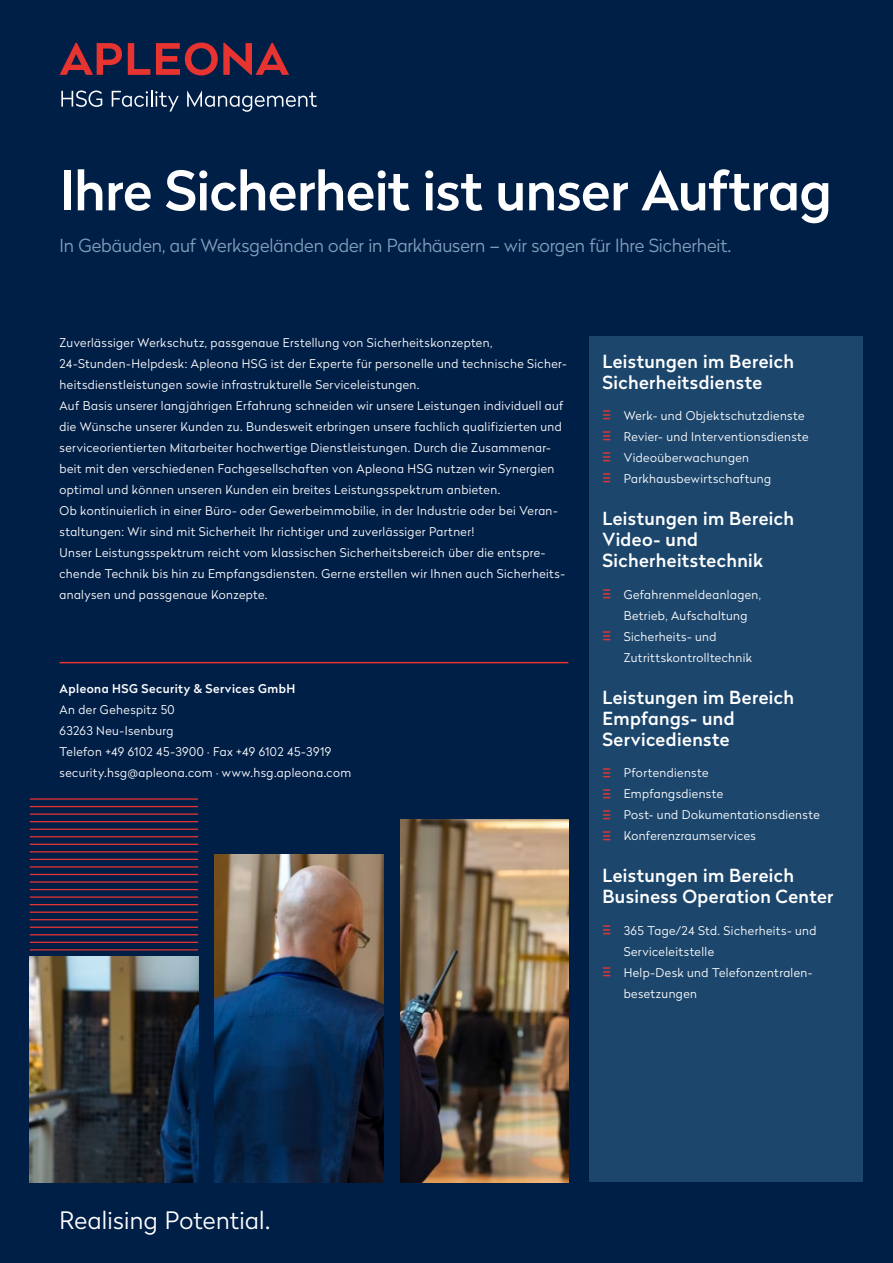
<style>
.page{position:relative;width:893px;height:1263px;background:#001f47}
.page>*{position:absolute;margin:0;border:0;box-sizing:border-box;transform-origin:0 0}
.t1{font:500 54px "Radikal";letter-spacing:-.01em;color:#fff}
.t2{font:300 24px "Radikal";letter-spacing:.01em;color:#fff}
.t3{font:500 18px/21px "Radikal";letter-spacing:.025em;color:#fff}
.t4{font:300 18px "Radikal";letter-spacing:-.005em;color:#829db9}
.t5{font:300 12px/21px "Radikal";letter-spacing:.035em;color:#fff}
.t6{font:500 12px "Radikal";letter-spacing:.04em;color:#fff}
.s1{font-family:"Arial Narrow";font-weight:400;font-size:18px;color:#e73431}
</style>
<div class="page">
<svg style="left:61px;top:91px;width:41px;height:16px"></svg>
<svg style="left:112px;top:90px;width:67px;height:22px"></svg>
<svg style="left:187px;top:91px;width:130px;height:21px"></svg>
<svg style="left:60px;top:43px;width:229px;height:32px"></svg>
<div style="left:590px;top:336px;width:273px;height:846px;background:#1c466c"></div>
<img style="left:30px;top:957px;width:168px;height:225px">
<img style="left:215px;top:855px;width:168px;height:327px">
<img style="left:400px;top:819px;width:168px;height:363px">
<hr style="left:30px;top:798px;width:168px;height:2px;background:#e73431">
<hr style="left:30px;top:889px;width:168px;height:1px;background:#e73431">
<hr style="left:30px;top:919px;width:168px;height:1px;background:#e73431">
<hr style="left:30px;top:844px;width:168px;height:1px;background:#e73431">
<hr style="left:30px;top:821px;width:168px;height:1px;background:#e73431">
<hr style="left:30px;top:911px;width:168px;height:2px;background:#e73431">
<hr style="left:30px;top:942px;width:168px;height:1px;background:#e73431">
<hr style="left:30px;top:866px;width:168px;height:1px;background:#e73431">
<hr style="left:30px;top:806px;width:168px;height:1px;background:#e73431">
<hr style="left:30px;top:896px;width:168px;height:2px;background:#e73431">
<hr style="left:30px;top:926px;width:168px;height:2px;background:#e73431">
<hr style="left:30px;top:851px;width:168px;height:1px;background:#e73431">
<hr style="left:30px;top:828px;width:168px;height:2px;background:#e73431">
<hr style="left:30px;top:949px;width:168px;height:1px;background:#e73431">
<hr style="left:30px;top:874px;width:168px;height:1px;background:#e73431">
<hr style="left:30px;top:813px;width:168px;height:2px;background:#e73431">
<hr style="left:30px;top:904px;width:168px;height:1px;background:#e73431">
<hr style="left:30px;top:934px;width:168px;height:1px;background:#e73431">
<hr style="left:30px;top:859px;width:168px;height:1px;background:#e73431">
<hr style="left:30px;top:836px;width:168px;height:1px;background:#e73431">
<hr style="left:30px;top:881px;width:168px;height:2px;background:#e73431">
<hr style="left:60px;top:662px;width:508px;height:1px;background:#e73431">
<h1 class="t1" style="left:60px;top:152px;width:774px">Ihre Sicherheit ist unser Auftrag</h1>
<h3 class="t4" style="left:60px;top:233px;width:673px">In Gebäuden, auf Werksgeländen oder in Parkhäusern – wir sorgen für Ihre Sicherheit.</h3>
<p class="t5" style="left:60px;top:331px;width:509px">Zuverlässiger Werkschutz, passgenaue Erstellung von Sicherheitskonzepten, 24-Stunden-Helpdesk: Apleona HSG ist der Experte für personelle und technische Sicher&shy;heitsdienstleistungen sowie infrastrukturelle Serviceleistungen.<br>Auf Basis unserer langjährigen Erfahrung schneiden wir unsere Leistungen individuell auf die Wünsche unserer Kunden zu. Bundesweit erbringen unsere fachlich qualifizierten und serviceorientierten Mitarbeiter hochwertige Dienstleistungen. Durch die Zusammenar&shy;beit mit den verschiedenen Fachgesellschaften von Apleona HSG nutzen wir Synergien optimal und können unseren Kunden ein breites Leistungsspektrum anbieten.<br>Ob kontinuierlich in einer Büro- oder Gewerbeimmobilie, in der Industrie oder bei Veran&shy;staltungen: Wir sind mit Sicherheit Ihr richtiger und zuverlässiger Partner!<br>Unser Leistungsspektrum reicht vom klassischen Sicherheitsbereich über die entspre&shy;chende Technik bis hin zu Empfangsdiensten. Gerne erstellen wir Ihnen auch Sicherheits&shy;analysen und passgenaue Konzepte.</p>
<p class="t6" style="left:60px;top:680px;width:237px">Apleona HSG Security &amp; Services GmbH</p>
<p class="t5" style="left:60px;top:699px;width:293px">An der Gehespitz 50<br>63263 Neu-Isenburg<br>Telefon +49 6102 45-3900 · Fax +49 6102 45-3919 security.hsg@apleona.com · www.hsg.apleona.com</p>
<h3 class="t3" style="left:602px;top:350px;width:193px">Leistungen im Bereich<br>Sicherheitsdienste</h3>
<p class="t5" style="left:602px;top:405px;width:208px"><span class="s1">≡</span> Werk- und Objektschutzdienste <span class="s1">≡</span> Revier- und Interventionsdienste <span class="s1">≡</span> Videoüberwachungen<br><span class="s1">≡</span> Parkhausbewirtschaftung</p>
<h3 class="t3" style="left:602px;top:507px;width:193px">Leistungen im Bereich<br>Video- und<br>Sicherheitstechnik</h3>
<p class="t5" style="left:602px;top:583px;width:160px"><span class="s1">≡</span> Gefahrenmeldeanlagen,</p>
<p class="t5" style="left:624px;top:604px;width:125px">Betrieb, Aufschaltung</p>
<p class="t5" style="left:602px;top:625px;width:116px"><span class="s1">≡</span> Sicherheits- und</p>
<p class="t5" style="left:624px;top:646px;width:130px">Zutrittskontrolltechnik</p>
<h3 class="t3" style="left:602px;top:686px;width:193px">Leistungen im Bereich<br>Empfangs- und<br>Servicedienste</h3>
<p class="t5" style="left:602px;top:762px;width:219px"><span class="s1">≡</span> Pfortendienste<br><span class="s1">≡</span> Empfangsdienste<br><span class="s1">≡</span> Post- und Dokumentationsdienste <span class="s1">≡</span> Konferenzraumservices</p>
<h3 class="t3" style="left:602px;top:864px;width:233px">Leistungen im Bereich<br>Business Operation Center</h3>
<p class="t5" style="left:602px;top:919px;width:216px"><span class="s1">≡</span> 365 Tage/24 Std. Sicherheits- und</p>
<p class="t5" style="left:624px;top:940px;width:92px">Serviceleitstelle</p>
<p class="t5" style="left:602px;top:961px;width:212px"><span class="s1">≡</span> Help-Desk und Telefonzentralen-</p>
<p class="t5" style="left:624px;top:982px;width:75px">besetzungen</p>
<h2 class="t2" style="left:60px;top:1203px;width:212px">Realising Potential.</h2>
</div>
